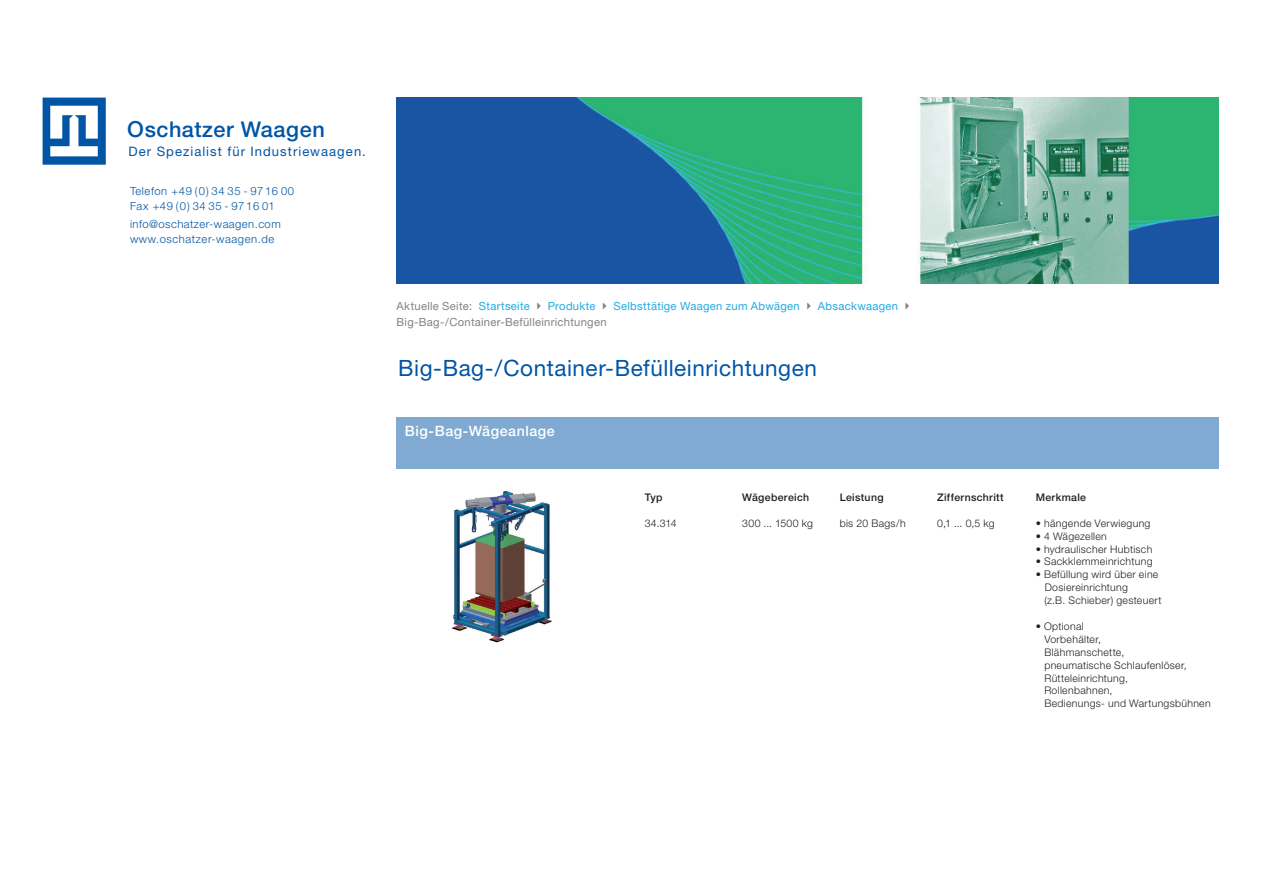
<style>
.page{position:relative;width:1263px;height:893px;background:#fff}
.page>*{position:absolute;margin:0;border:0;box-sizing:border-box;transform-origin:0 0}
.t1{font:22.5px "Helvetica Neue CE";letter-spacing:.025em;color:#0155a5}
.t2{font:500 21.6px "Helvetica Neue";letter-spacing:.03em;color:#0155a5}
.t3{font:500 14.25px "Helvetica Neue";letter-spacing:.035em;color:#fff}
.t4{font:13.05px "Helvetica Neue CE";letter-spacing:.08em;color:#0155a5}
.t5{font:11.25px/16.5px "Helvetica Neue CE";letter-spacing:.025em;color:#24aae1}
.t6{font:300 11.25px/14.4px "Helvetica Neue CE";letter-spacing:.05em;color:#0155a5}
.t7{font:300 10.5px/12.9px "Helvetica Neue CE";letter-spacing:.03em;color:#231f20}
.t8{font:500 10.5px "Helvetica Neue CE";letter-spacing:.03em;color:#231f20}
.s1{font-size:22.05px}
.s2{color:#808285}
</style>
<div class="page">
<div style="left:397px;top:417px;width:822px;height:51px;background:#80aad2"></div>
<img style="left:452px;top:491px;width:100px;height:152px">
<svg style="left:43px;top:98px;width:63px;height:67px"></svg>
<img style="left:396px;top:97px;width:822px;height:187px">
<h2 class="t2" style="left:127px;top:116px;width:199px"><span class="s1">O</span>schatzer Waagen</h2>
<p class="t4" style="left:128px;top:143px;width:239px">Der Spezialist für Industriewaagen.</p>
<p class="t6" style="left:130px;top:184px;width:166px">Telefon +49 (0) 34 35 - 9716 00<br>Fax +49 (0) 34 35 - 9716 01</p>
<p class="t6" style="left:130px;top:217px;width:152px">info@oschatzer-waagen.com www.oschatzer-waagen.de</p>
<p class="t5" style="left:397px;top:297px;width:518px"><span class="s2">Aktuelle Seite:</span> Startseite <span class="s2">✔</span> Produkte <span class="s2">✔</span> Selbsttätige Waagen zum Abwägen <span class="s2">✔</span> Absackwaagen <span class="s2">✔<br>Big-Bag-/Container-Befülleinrichtungen</span></p>
<h1 class="t1" style="left:398px;top:354px;width:420px">Big-Bag-/Container-Befülleinrichtungen</h1>
<h3 class="t3" style="left:405px;top:422px;width:151px">Big-Bag-Wägeanlage</h3>
<p class="t8" style="left:645px;top:491px;width:19px">Typ</p>
<p class="t7" style="left:645px;top:516px;width:33px">34.314</p>
<p class="t8" style="left:742px;top:491px;width:68px">Wägebereich</p>
<p class="t7" style="left:742px;top:516px;width:72px">300 ... 1500 kg</p>
<p class="t8" style="left:840px;top:491px;width:45px">Leistung</p>
<p class="t7" style="left:840px;top:516px;width:68px">bis 20 Bags/h</p>
<p class="t8" style="left:937px;top:491px;width:68px">Ziffernschritt</p>
<p class="t7" style="left:937px;top:516px;width:59px">0,1 ... 0,5 kg</p>
<p class="t8" style="left:1036px;top:491px;width:52px">Merkmale</p>
<p class="t7" style="left:1036px;top:516px;width:116px">• hängende Verwiegung</p>
<p class="t7" style="left:1036px;top:529px;width:73px">• 4 Wägezellen</p>
<p class="t7" style="left:1036px;top:542px;width:118px">• hydraulischer Hubtisch</p>
<p class="t7" style="left:1036px;top:555px;width:118px">• Sackklemmeinrichtung</p>
<p class="t7" style="left:1044px;top:568px;width:119px;text-indent:-9px">• Befüllung wird über eine<br>Dosiereinrichtung<br>(z.B. Schieber) gesteuert</p>
<p class="t7" style="left:1044px;top:620px;width:168px;text-indent:-9px">• Optional<br>Vorbehälter,<br>Blähmanschette,<br>pneumatische Schlaufenlöser,<br>Rütteleinrichtung,<br>Rollenbahnen,<br>Bedienungs- und Wartungsbühnen</p>
</div>
